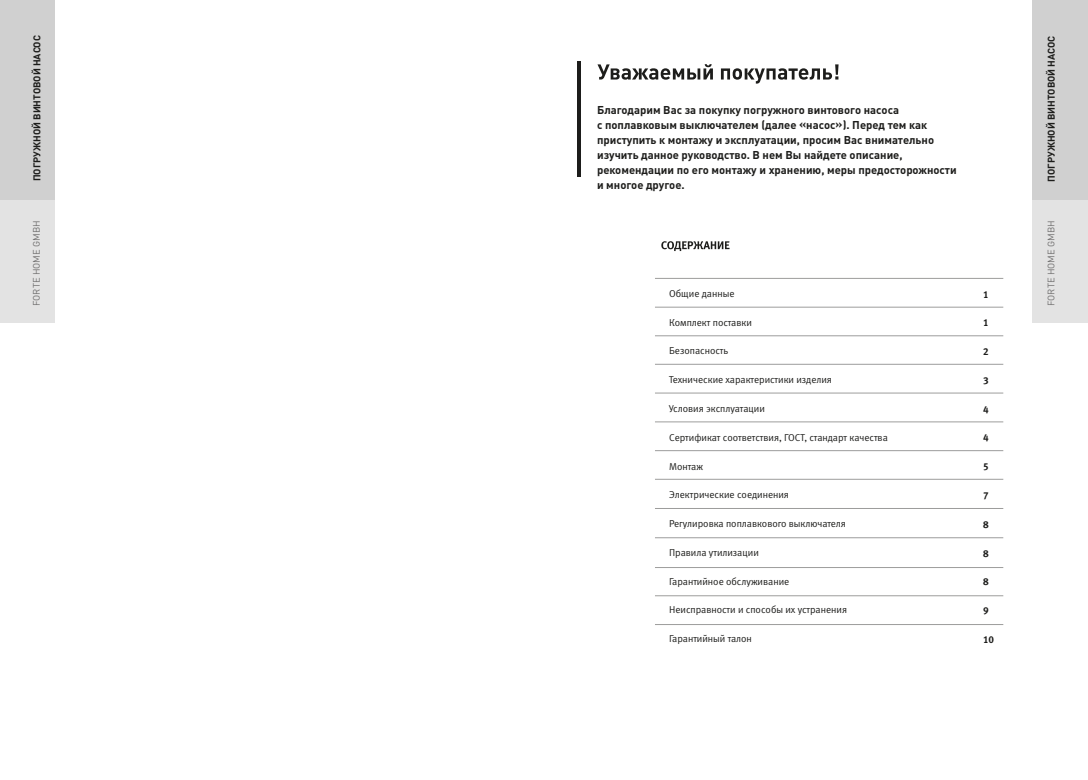
<style>
.page{position:relative;width:1088px;height:780px;background:#fff}
.page>*{position:absolute;margin:0;border:0;box-sizing:border-box;transform-origin:0 0}
.t1{font:700 11.25px/15px "DIN Pro";color:#1d1d1b}
.t2{font:10px "Meta Normal LFC";color:#1d1d1b}
.t3{font:10px "Meta Bold LFC";color:#1d1d1b}
.t4{font:700 9.75px "DIN Pro";color:#1d1d1b}
.t5{font:9.38px "DIN Pro";color:#706f6f}
</style>
<div class="page">
<hr style="left:655px;top:278px;width:348px;height:1px;background:#9d9d9c">
<hr style="left:655px;top:307px;width:348px;height:1px;background:#9d9d9c">
<hr style="left:655px;top:335px;width:348px;height:1px;background:#9d9d9c">
<hr style="left:655px;top:364px;width:348px;height:1px;background:#9d9d9c">
<hr style="left:655px;top:393px;width:348px;height:1px;background:#9d9d9c">
<hr style="left:655px;top:421px;width:348px;height:1px;background:#9d9d9c">
<hr style="left:655px;top:450px;width:348px;height:1px;background:#9d9d9c">
<hr style="left:655px;top:479px;width:348px;height:1px;background:#9d9d9c">
<hr style="left:655px;top:508px;width:348px;height:1px;background:#9d9d9c">
<hr style="left:655px;top:537px;width:348px;height:1px;background:#9d9d9c">
<hr style="left:655px;top:567px;width:348px;height:1px;background:#9d9d9c">
<svg style="left:661px;top:241px;width:68px;height:10px"></svg>
<svg style="left:597px;top:64px;width:116px;height:16px"></svg>
<svg style="left:721px;top:64px;width:117px;height:20px"></svg>
<hr style="left:577px;top:61px;width:3px;height:116px;background:#1d1d1b">
<hr style="left:655px;top:595px;width:348px;height:1px;background:#9d9d9c">
<hr style="left:655px;top:624px;width:348px;height:1px;background:#9d9d9c">
<div style="left:1032px;top:0;width:56px;height:322px;background:#e3e3e3"></div>
<div style="left:1032px;top:0;width:56px;height:200px;background:#d0d0d0"></div>
<div style="left:0;top:0;width:55px;height:322px;background:#e3e3e3"></div>
<div style="left:0;top:0;width:55px;height:200px;background:#d0d0d0"></div>
<p class="t4" style="left:30px;top:181px;width:148px;rotate:-90deg">ПОГРУЖНОЙ ВИНТОВОЙ НАСОС</p>
<p class="t4" style="left:1044px;top:182px;width:148px;rotate:-90deg">ПОГРУЖНОЙ ВИНТОВОЙ НАСОС</p>
<p class="t1" style="left:597px;top:102px;width:361px">Благодарим Вас за покупку погружного винтового насоса<br>с поплавковым выключателем (далее «насос»). Перед тем как приступить к монтажу и эксплуатации, просим Вас внимательно изучить данное руководство. В нем Вы найдете описание, рекомендации по его монтажу и хранению, меры предосторожности и многое другое.</p>
<p class="t5" style="left:30px;top:306px;width:87px;rotate:-90deg">FORTE HOME GMBH</p>
<p class="t5" style="left:1045px;top:306px;width:87px;rotate:-90deg">FORTE HOME GMBH</p>
<p class="t2" style="left:669px;top:288px;width:67px">Общие данные</p>
<p class="t2" style="left:669px;top:316px;width:84px">Комплект поставки</p>
<p class="t2" style="left:669px;top:345px;width:61px">Безопасность</p>
<p class="t2" style="left:669px;top:374px;width:164px">Технические характеристики изделия</p>
<p class="t2" style="left:669px;top:403px;width:97px">Условия эксплуатации</p>
<p class="t2" style="left:669px;top:431px;width:220px">Сертификат соответствия, ГОСТ, стандарт качества</p>
<p class="t2" style="left:669px;top:460px;width:35px">Монтаж</p>
<p class="t2" style="left:669px;top:489px;width:121px">Электрические соединения</p>
<p class="t2" style="left:669px;top:518px;width:178px">Регулировка поплавкового выключателя</p>
<p class="t2" style="left:669px;top:546px;width:91px">Правила утилизации</p>
<p class="t2" style="left:669px;top:575px;width:122px">Гарантийное обслуживание</p>
<p class="t2" style="left:669px;top:604px;width:180px">Неисправности и способы их устранения</p>
<p class="t2" style="left:669px;top:633px;width:84px">Гарантийный талон</p>
<p class="t3" style="left:983px;top:288px;width:7px">1</p>
<p class="t3" style="left:983px;top:317px;width:7px">1</p>
<p class="t3" style="left:983px;top:346px;width:7px">2</p>
<p class="t3" style="left:983px;top:374px;width:7px">3</p>
<p class="t3" style="left:983px;top:403px;width:7px">4</p>
<p class="t3" style="left:983px;top:432px;width:7px">4</p>
<p class="t3" style="left:983px;top:461px;width:7px">5</p>
<p class="t3" style="left:983px;top:489px;width:7px">7</p>
<p class="t3" style="left:983px;top:518px;width:7px">8</p>
<p class="t3" style="left:983px;top:547px;width:7px">8</p>
<p class="t3" style="left:983px;top:576px;width:7px">8</p>
<p class="t3" style="left:983px;top:604px;width:7px">9</p>
<p class="t3" style="left:983px;top:633px;width:13px">10</p>
</div>
